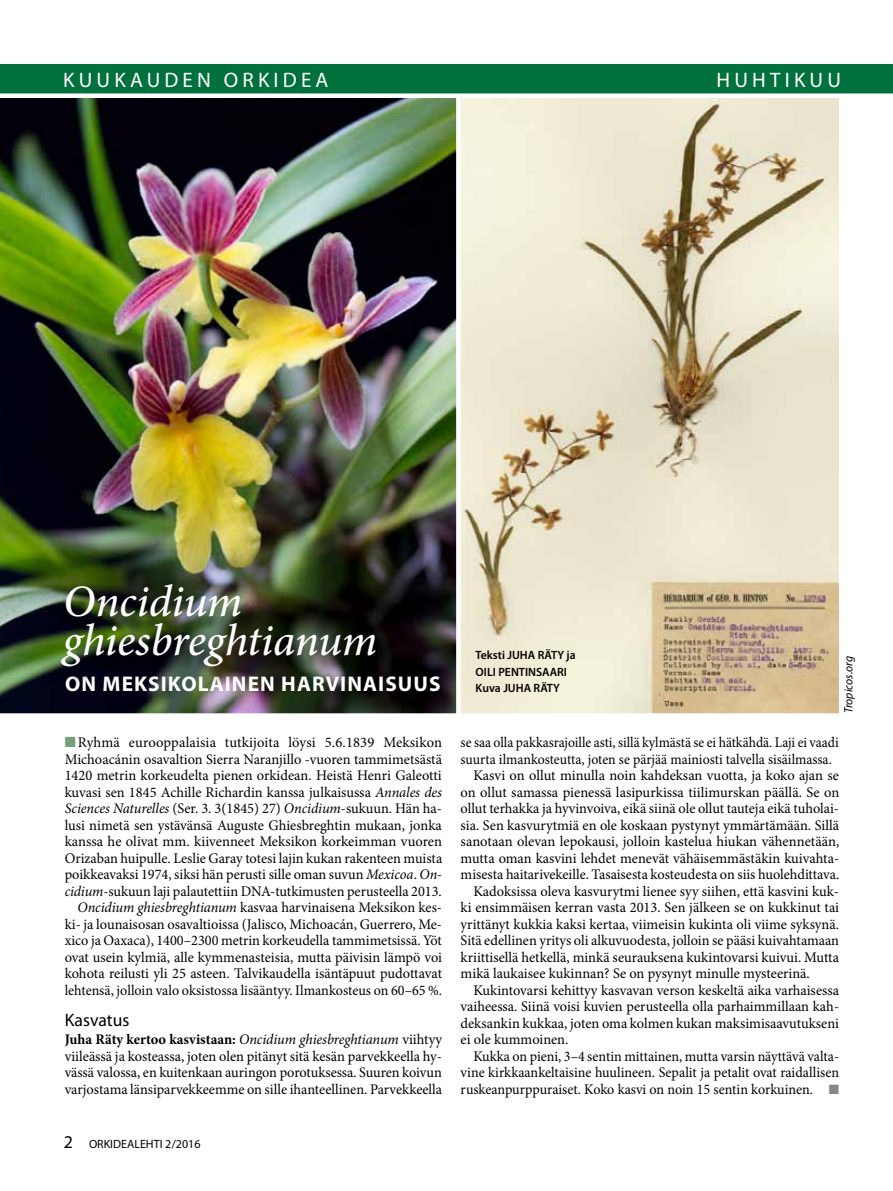
<style>
.page{position:relative;width:893px;height:1191px;background:#fff}
.page>*{position:absolute;margin:0;border:0;box-sizing:border-box;transform-origin:0 0}
.t1{font:italic 500 45px/39px "Minion Pro";letter-spacing:-.005em;color:#fff}
.t2{font:700 21.3px "Myriad Pro";letter-spacing:.05em;color:#fff}
.t3{font:21px "Myriad Pro";letter-spacing:.2em;color:#fff}
.t4{font:18px "Myriad Pro";color:#000}
.t5{font:14.7px/16.5px "Minion Pro";color:#000;text-align:right}
.t6{font:14.7px "Minion Pro";color:#000;scale:.96 1}
.t7{font:14.7px "Minion Pro";color:#000;scale:.93 1}
.t8{font:14.7px "Minion Pro";color:#000;scale:.94 1}
.t9{font:600 12px/16.5px "Myriad Pro";color:#000}
.t10{font:12px "Myriad Pro";color:#000}
.t11{font:italic 12px "Myriad Pro";color:#000}
.s1{color:#779f7a}
.s2{font-style:italic}
.s3{font-weight:700}
.s4{font-size:18px}
.s5{color:#878787}
</style>
<div class="page">
<img style="left:461px;top:98px;width:378px;height:615px">
<img style="left:0;top:98px;width:456px;height:615px">
<div style="left:0;top:64px;width:893px;height:29px;background:#00713c"></div>
<div style="left:64px;top:587px;width:329px;height:97px;background:#000;opacity:.75"></div>
<h3 class="t3" style="left:63px;top:67px;width:267px">KUUKAUDEN ORKIDEA</h3>
<h3 class="t3" style="left:717px;top:67px;width:126px">HUHTIKUU</h3>
<h1 class="t1" style="left:63px;top:582px;width:316px">Oncidium ghiesbreghtianum</h1>
<h2 class="t2" style="left:65px;top:670px;width:377px">ON MEKSIKOLAINEN HARVINAISUUS</h2>
<p class="t5" style="left:65px;top:734px;width:379px"><span class="s1">■</span>Ryhmä eurooppalaisia tutkijoita löysi 5.6.1839 Meksikon Michoacánin osavaltion Sierra Naranjillo -vuoren tammimetsästä 1420 metrin korkeudelta pienen orkidean. Heistä Henri Galeotti kuvasi sen 1845 Achille Richardin kanssa julkaisussa <span class="s2">Annales des Sciences Naturelles</span> (Ser. 3. 3(1845) 27) <span class="s2">Oncidium</span>-sukuun. Hän ha&shy;lusi nimetä sen ystävänsä Auguste Ghiesbreghtin mukaan, jonka kanssa he olivat mm. kiivenneet Meksikon korkeimman vuoren Orizaban huipulle. Leslie Garay totesi lajin kukan rakenteen muista poikkeavaksi 1974, siksi hän perusti sille oman suvun <span class="s2">Mexicoa</span>. <span class="s2">On&shy;cidium</span>-sukuun laji palautettiin DNA-tutkimusten perusteella 2013.<br><span class="s2">Oncidium ghiesbreghtianum</span> kasvaa harvinaisena Meksikon kes&shy;ki- ja lounaisosan osavaltioissa (Jalisco, Michoacán, Guerrero, Me&shy;xico ja Oaxaca), 1400–2300 metrin korkeudella tammimetsissä. Yöt ovat usein kylmiä, alle kymmenasteisia, mutta päivisin lämpö voi kohota reilusti yli 25 asteen. Talvikaudella isäntäpuut pudottavat lehtensä, jolloin valo oksistossa lisääntyy. Ilmankosteus on 60–65 %.</p>
<p class="t4" style="left:65px;top:1009px;width:66px">Kasvatus</p>
<p class="t5" style="left:65px;top:1031px;width:379px;text-align:justify"><span class="s3">Juha Räty kertoo kasvistaan:</span> <span class="s2">Oncidium ghiesbreghtianum</span> viihtyy viileässä ja kosteassa, joten olen pitänyt sitä kesän parvekkeella hy&shy;vässä valossa, en kuitenkaan auringon porotuksessa. Suuren koivun varjostama länsiparvekkeemme on sille ihanteellinen. Parvekkeella</p>
<p class="t10" style="left:64px;top:1136px;width:138px"><span class="s4">2</span> ORKIDEALEHTI 2/2016</p>
<p class="t9" style="left:476px;top:646px;width:102px">Teksti JUHA RÄTY ja<br>OILI PENTINSAARI<br>Kuva JUHA RÄTY</p>
<p class="t11" style="left:841px;top:713px;width:59px;rotate:-90deg">Tropicos.org</p>
<p class="t7" style="left:461px;top:732px;width:408px">se saa olla pakkasrajoille asti, sillä kylmästä se ei hätkähdä. Laji ei vaadi</p>
<p class="t8" style="left:461px;top:749px;width:396px">suurta ilmankosteutta, joten se pärjää mainiosti talvella sisäilmassa.</p>
<p class="t5" style="left:473px;top:767px;width:367px">Kasvi on ollut minulla noin kahdeksan vuotta, ja koko ajan se</p>
<p class="t5" style="left:461px;top:784px;width:380px">on ollut samassa pienessä lasipurkissa tiilimurskan päällä. Se on</p>
<p class="t5" style="left:461px;top:800px;width:380px">ollut terhakka ja hyvinvoiva, eikä siinä ole ollut tauteja eikä tuholai-</p>
<p class="t5" style="left:461px;top:817px;width:380px">sia. Sen kasvurytmiä en ole koskaan pystynyt ymmärtämään. Sillä</p>
<p class="t5" style="left:461px;top:833px;width:380px">sanotaan olevan lepokausi, jolloin kastelua hiukan vähennetään,</p>
<p class="t5" style="left:461px;top:850px;width:380px">mutta oman kasvini lehdet menevät vähäisemmästäkin kuivahta-</p>
<p class="t5" style="left:461px;top:866px;width:380px">misesta haitarivekeille. Tasaisesta kosteudesta on siis huolehdittava.</p>
<p class="t5" style="left:473px;top:883px;width:367px">Kadoksissa oleva kasvurytmi lienee syy siihen, että kasvini kuk-</p>
<p class="t5" style="left:461px;top:899px;width:380px">ki ensimmäisen kerran vasta 2013. Sen jälkeen se on kukkinut tai</p>
<p class="t5" style="left:461px;top:916px;width:380px">yrittänyt kukkia kaksi kertaa, viimeisin kukinta oli viime syksynä.</p>
<p class="t5" style="left:461px;top:932px;width:380px">Sitä edellinen yritys oli alkuvuodesta, jolloin se pääsi kuivahtamaan</p>
<p class="t5" style="left:461px;top:949px;width:380px">kriittisellä hetkellä, minkä seurauksena kukintovarsi kuivui. Mutta</p>
<p class="t5" style="left:461px;top:965px;width:351px">mikä laukaisee kukinnan? Se on pysynyt minulle mysteerinä.</p>
<p class="t5" style="left:473px;top:982px;width:367px">Kukintovarsi kehittyy kasvavan verson keskeltä aika varhaisessa</p>
<p class="t5" style="left:461px;top:998px;width:380px">vaiheessa. Siinä voisi kuvien perusteella olla parhaimmillaan kah-</p>
<p class="t5" style="left:461px;top:1015px;width:380px">deksankin kukkaa, joten oma kolmen kukan maksimisaavutukseni</p>
<p class="t5" style="left:461px;top:1031px;width:109px">ei ole kummoinen.</p>
<p class="t6" style="left:473px;top:1046px;width:382px">Kukka on pieni, 3–4 sentin mittainen, mutta varsin näyttävä valta-</p>
<p class="t6" style="left:461px;top:1062px;width:396px">vine kirkkaankeltaisine huulineen. Sepalit ja petalit ovat raidallisen</p>
<p class="t6" style="left:461px;top:1079px;width:396px">ruskeanpurppuraiset. Koko kasvi on noin 15 sentin korkuinen. <span class="s5">■</span></p>
</div>
